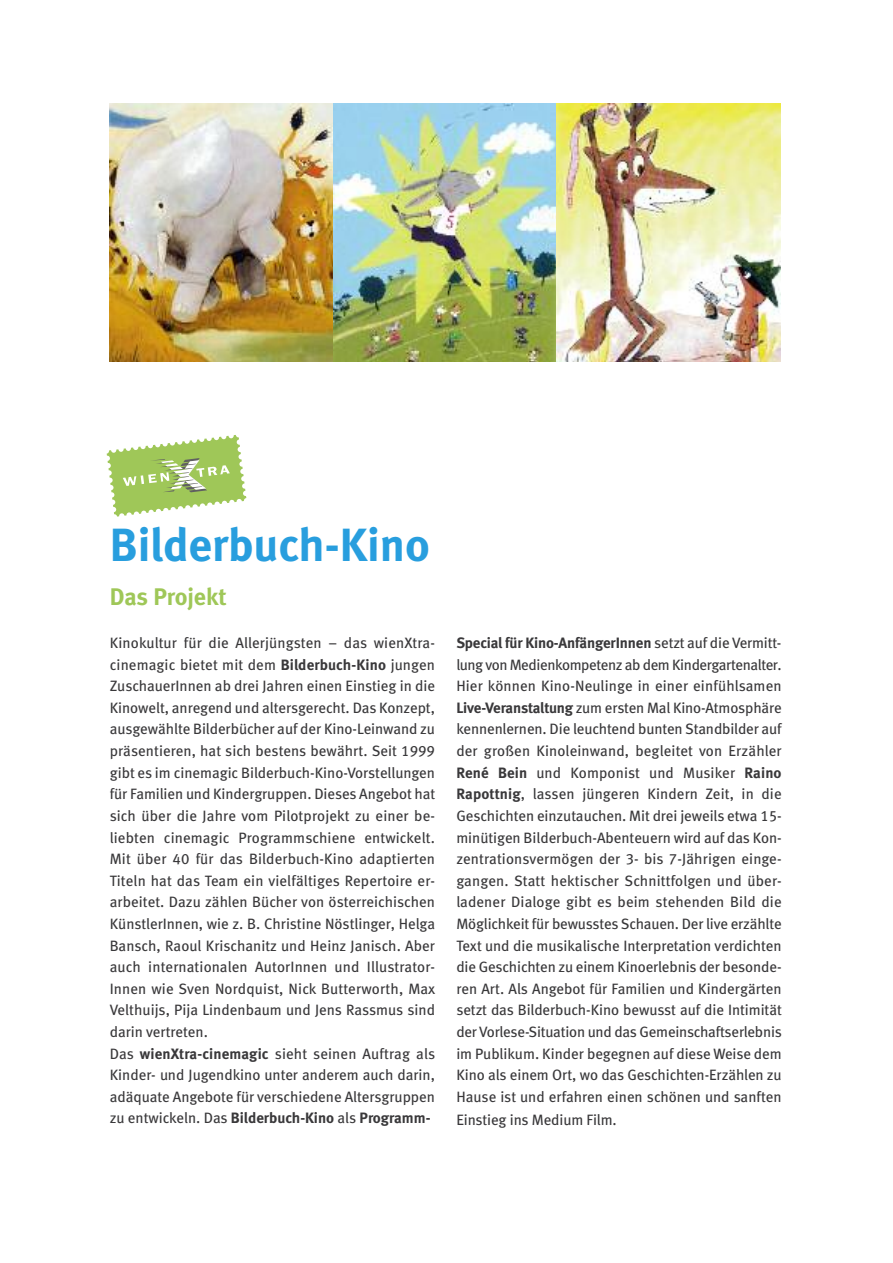
<style>
.page{position:relative;width:893px;height:1263px;background:#fff}
.page>*{position:absolute;margin:0;border:0;box-sizing:border-box;transform-origin:0 0}
.t1{font:46.5px "Meta Bold LF";color:#289ede}
.t2{font:24px "Meta Bold LF";color:#9fc758}
.t3{font:15px/21.6px "Meta Book LF";color:#39383a}
.t4{font:15px "Meta Bold LF";letter-spacing:-.01em;color:#39383a}
.s1{font-family:"Meta Bold LF"}
.s2{font-family:"Meta Book LF"}
</style>
<div class="page">
<img style="left:110px;top:103px;width:670px;height:259px">
<svg style="left:107px;top:435px;width:139px;height:82px"></svg>
<h1 class="t1" style="left:110px;top:528px;width:322px">Bilderbuch-Kino</h1>
<h2 class="t2" style="left:110px;top:588px;width:118px">Das Projekt</h2>
<p class="t3" style="left:110px;top:633px;width:327px">Kinokultur für die Allerjüngsten – das wienXtra&shy;cinemagic bietet mit dem <span class="s1">Bilderbuch-Kino</span> jungen ZuschauerInnen ab drei Jahren einen Einstieg in die Kinowelt, anregend und altersgerecht. Das Konzept, ausgewählte Bilderbücher auf der Kino-Leinwand zu präsentieren, hat sich bestens bewährt. Seit 1999 gibt es im cinemagic Bilderbuch-Kino-Vorstellungen für Familien und Kindergruppen. Dieses Angebot hat sich über die Jahre vom Pilotprojekt zu einer be&shy;liebten cinemagic Programmschiene entwickelt.<br>Mit über 40 für das Bilderbuch-Kino adaptierten Titeln hat das Team ein vielfältiges Repertoire er&shy;arbeitet. Dazu zählen Bücher von österreichischen KünstlerInnen, wie z. B. Christine Nöstlinger, Helga Bansch, Raoul Krischanitz und Heinz Janisch. Aber auch internationalen AutorInnen und Illustrator-Innen wie Sven Nordquist, Nick Butterworth, Max Velthuijs, Pija Lindenbaum und Jens Rassmus sind darin vertreten.<br>Das <span class="s1">wienXtra-cinemagic</span> sieht seinen Auftrag als Kinder- und Jugendkino unter anderem auch darin, adäquate Angebote für verschiedene Altersgruppen</p>
<p class="t4" style="left:110px;top:1112px;width:322px"><span class="s2">zu entwickeln. Das</span> Bilderbuch-Kino <span class="s2">als</span> Programm-</p>
<p class="t4" style="left:456px;top:637px;width:327px">Special für Kino-AnfängerInnen <span class="s2">setzt auf die Vermitt-</span></p>
<p class="t3" style="left:456px;top:655px;width:327px;text-align:justify">lung von Medienkompetenz ab dem Kindergartenalter.<br>Hier können Kino-Neulinge in einer einfühlsamen <span class="s1">Live-Veranstaltung</span> zum ersten Mal Kino-Atmosphäre kennenlernen. Die leuchtend bunten Standbilder auf der großen Kinoleinwand, begleitet von Erzähler <span class="s1">René Bein</span> und Komponist und Musiker <span class="s1">Raino Rapottnig</span>, lassen jüngeren Kindern Zeit, in die Geschichten einzutauchen. Mit drei jeweils etwa 15- minütigen Bilderbuch-Abenteuern wird auf das Kon&shy;zentrationsvermögen der 3- bis 7-Jährigen einge&shy;gangen. Statt hektischer Schnittfolgen und über&shy;ladener Dialoge gibt es beim stehenden Bild die Möglichkeit für bewusstes Schauen. Der live erzählte Text und die musikalische Interpretation verdichten die Geschichten zu einem Kinoerlebnis der besonde&shy;ren Art. Als Angebot für Familien und Kindergärten setzt das Bilderbuch-Kino bewusst auf die Intimität der Vorlese-Situation und das Gemeinschaftserlebnis im Publikum. Kinder begegnen auf diese Weise dem Kino als einem Ort, wo das Geschichten-Erzählen zu Hause ist und erfahren einen schönen und sanften</p>
<p class="t3" style="left:456px;top:1110px;width:162px">Einstieg ins Medium Film.</p>
</div>
